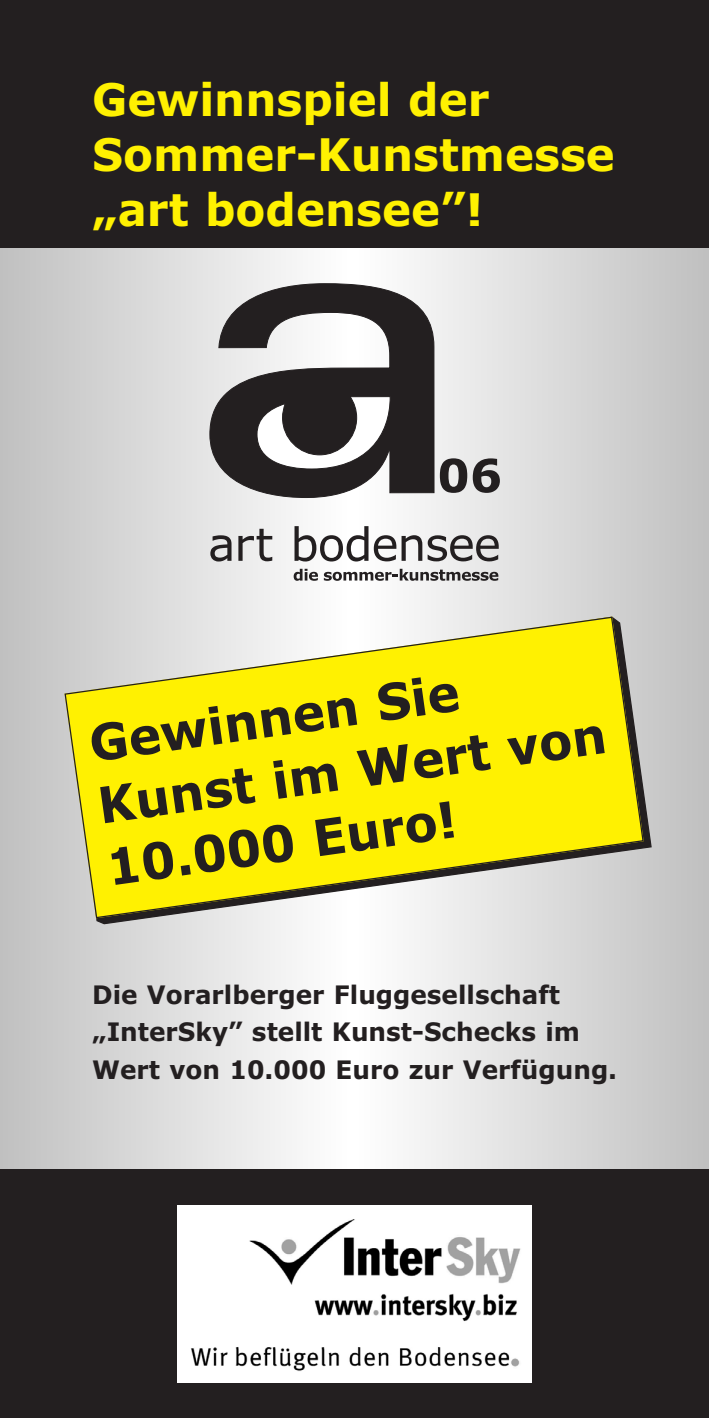
<style>
.page{position:relative;width:709px;height:1418px;background:#fff}
.page>*{position:absolute;margin:0;border:0;box-sizing:border-box;transform-origin:0 0}
.t1{font:700 50px/62.5px "Verdana";color:#231f20}
.t2{font:700 45px/55px "Verdana";color:#fff101}
.t3{font:700 25.5px/37.5px "Verdana";color:#231f20}
</style>
<div class="page">
<img style="left:0;top:248px;width:709px;height:921px">
<svg style="left:72px;top:616px;width:579px;height:308px"></svg>
<div style="left:0;top:0;width:709px;height:248px;background:#231f20"></div>
<div style="left:0;top:1169px;width:709px;height:248px;background:#231f20"></div>
<svg style="left:64px;top:616px;width:580px;height:303px;background:#eee43b"></svg>
<svg style="left:209px;top:283px;width:225px;height:215px"></svg>
<svg style="left:256px;top:396px;width:134px;height:73px"></svg>
<svg style="left:210px;top:535px;width:21px;height:26px"></svg>
<svg style="left:238px;top:529px;width:34px;height:32px"></svg>
<svg style="left:294px;top:526px;width:74px;height:35px"></svg>
<svg style="left:374px;top:535px;width:124px;height:26px"></svg>
<svg style="left:440px;top:458px;width:27px;height:35px"></svg>
<svg style="left:473px;top:458px;width:27px;height:35px"></svg>
<svg style="left:294px;top:569px;width:24px;height:12px"></svg>
<svg style="left:324px;top:569px;width:174px;height:12px"></svg>
<div style="left:177px;top:1205px;width:354px;height:177px;background:#fff"></div>
<img style="left:191px;top:1219px;width:330px;height:152px">
<h2 class="t2" style="left:92px;top:76px;width:524px">Gewinnspiel der<br>Sommer-Kunstmesse „art bodensee”!</h2>
<h1 class="t1" style="left:86px;top:717px;width:514px;rotate:-8deg">Gewinnen Sie<br>Kunst im Wert von<br>10.000 Euro!</h1>
<p class="t3" style="left:92px;top:978px;width:526px">Die Vorarlberger Fluggesellschaft „InterSky” stellt Kunst-Schecks im<br>Wert von 10.000 Euro zur Verfügung.</p>
</div>
